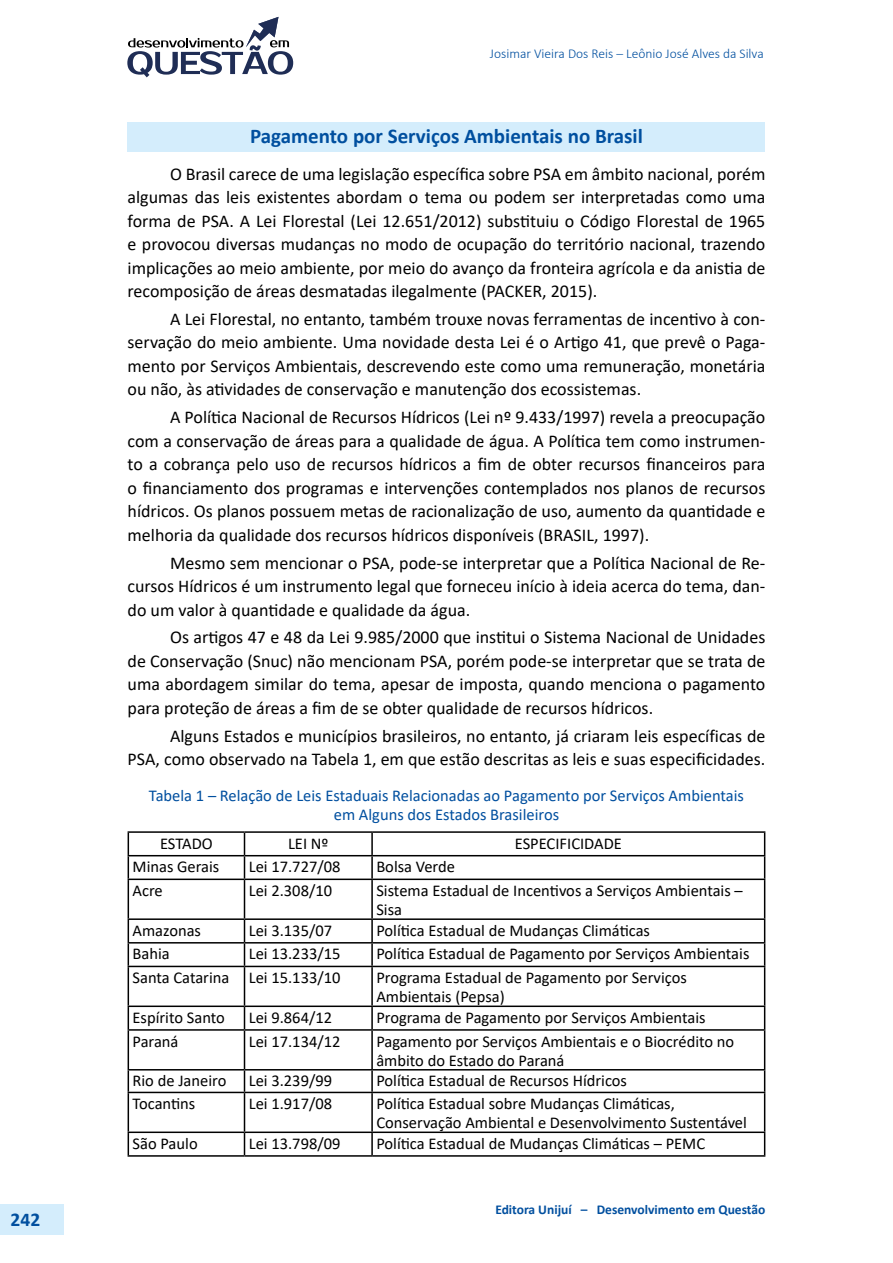
<style>
.page{position:relative;width:893px;height:1263px;background:#fff}
.page>*{position:absolute;margin:0;border:0;box-sizing:border-box;transform-origin:0 0}
.t1{font:700 21px "Calibri";color:#004f9f}
.t2{font:700 19.5px "Calibri";color:#004f9f}
.t3{font:18px/23.5px "Calibri";color:#000;text-align:justify}
.t4{font:16.5px/18.9px "Calibri";color:#000}
.t5{font:16.5px/19px "Calibri";color:#004f9f;text-align:center}
.t6{font:300 13.5px "Calibri";color:#004f9f}
.t7{font:700 13.5px "Calibri";color:#004f9f}
</style>
<div class="page">
<div style="left:0;top:1204px;width:64px;height:30px;background:#d4edfc"></div>
<svg style="left:127px;top:17px;width:166px;height:60px"></svg>
<div style="left:128px;top:122px;width:637px;height:30px;background:#d4edfc"></div>
<hr style="left:128px;top:831px;width:116px;height:2px;background:#000">
<hr style="left:244px;top:831px;width:128px;height:2px;background:#000">
<hr style="left:372px;top:831px;width:393px;height:2px;background:#000">
<hr style="left:371px;top:833px;width:2px;height:22px;background:#000">
<hr style="left:128px;top:855px;width:116px;height:1px;background:#000">
<svg style="left:128px;top:833px;width:1px;height:45px"></svg>
<hr style="left:244px;top:855px;width:128px;height:1px;background:#000">
<svg style="left:244px;top:833px;width:1px;height:45px"></svg>
<hr style="left:372px;top:855px;width:393px;height:1px;background:#000">
<hr style="left:371px;top:856px;width:2px;height:22px;background:#000">
<svg style="left:764px;top:833px;width:1px;height:45px"></svg>
<hr style="left:128px;top:878px;width:116px;height:2px;background:#000">
<hr style="left:128px;top:880px;width:1px;height:38px;background:#000">
<hr style="left:244px;top:878px;width:128px;height:2px;background:#000">
<hr style="left:244px;top:880px;width:1px;height:38px;background:#000">
<hr style="left:372px;top:878px;width:393px;height:2px;background:#000">
<hr style="left:371px;top:880px;width:2px;height:38px;background:#000">
<hr style="left:764px;top:880px;width:1px;height:38px;background:#000">
<hr style="left:128px;top:918px;width:116px;height:2px;background:#000">
<hr style="left:244px;top:918px;width:128px;height:2px;background:#000">
<hr style="left:372px;top:918px;width:393px;height:2px;background:#000">
<hr style="left:371px;top:920px;width:2px;height:22px;background:#000">
<hr style="left:128px;top:942px;width:116px;height:1px;background:#000">
<svg style="left:128px;top:920px;width:1px;height:46px"></svg>
<hr style="left:244px;top:942px;width:128px;height:1px;background:#000">
<svg style="left:244px;top:920px;width:1px;height:46px"></svg>
<hr style="left:372px;top:942px;width:393px;height:1px;background:#000">
<hr style="left:371px;top:943px;width:2px;height:23px;background:#000">
<svg style="left:764px;top:920px;width:1px;height:46px"></svg>
<hr style="left:128px;top:966px;width:116px;height:1px;background:#000">
<hr style="left:128px;top:967px;width:1px;height:38px;background:#000">
<hr style="left:244px;top:966px;width:128px;height:1px;background:#000">
<hr style="left:244px;top:967px;width:1px;height:38px;background:#000">
<hr style="left:372px;top:966px;width:393px;height:1px;background:#000">
<hr style="left:371px;top:967px;width:2px;height:38px;background:#000">
<hr style="left:764px;top:967px;width:1px;height:38px;background:#000">
<hr style="left:128px;top:1005px;width:116px;height:2px;background:#000">
<svg style="left:128px;top:1007px;width:1px;height:22px"></svg>
<hr style="left:244px;top:1005px;width:128px;height:2px;background:#000">
<svg style="left:244px;top:1007px;width:1px;height:22px"></svg>
<hr style="left:372px;top:1005px;width:393px;height:2px;background:#000">
<hr style="left:371px;top:1007px;width:2px;height:22px;background:#000">
<svg style="left:764px;top:1007px;width:1px;height:22px"></svg>
<hr style="left:128px;top:1029px;width:116px;height:2px;background:#000">
<hr style="left:128px;top:1031px;width:1px;height:38px;background:#000">
<hr style="left:244px;top:1029px;width:128px;height:2px;background:#000">
<hr style="left:244px;top:1031px;width:1px;height:38px;background:#000">
<hr style="left:372px;top:1029px;width:393px;height:2px;background:#000">
<hr style="left:371px;top:1031px;width:2px;height:38px;background:#000">
<hr style="left:764px;top:1031px;width:1px;height:38px;background:#000">
<hr style="left:128px;top:1069px;width:116px;height:1px;background:#000">
<svg style="left:128px;top:1070px;width:1px;height:22px"></svg>
<hr style="left:244px;top:1069px;width:128px;height:1px;background:#000">
<svg style="left:244px;top:1070px;width:1px;height:22px"></svg>
<hr style="left:372px;top:1069px;width:393px;height:1px;background:#000">
<hr style="left:371px;top:1070px;width:2px;height:22px;background:#000">
<svg style="left:764px;top:1070px;width:1px;height:22px"></svg>
<hr style="left:128px;top:1092px;width:116px;height:1px;background:#000">
<hr style="left:128px;top:1093px;width:1px;height:38px;background:#000">
<hr style="left:244px;top:1092px;width:128px;height:1px;background:#000">
<hr style="left:244px;top:1093px;width:1px;height:38px;background:#000">
<hr style="left:372px;top:1092px;width:393px;height:1px;background:#000">
<hr style="left:371px;top:1093px;width:2px;height:38px;background:#000">
<hr style="left:764px;top:1093px;width:1px;height:38px;background:#000">
<hr style="left:128px;top:1131px;width:116px;height:2px;background:#000">
<svg style="left:128px;top:1133px;width:1px;height:22px"></svg>
<hr style="left:244px;top:1131px;width:128px;height:2px;background:#000">
<svg style="left:244px;top:1133px;width:1px;height:22px"></svg>
<hr style="left:372px;top:1131px;width:393px;height:2px;background:#000">
<hr style="left:371px;top:1133px;width:2px;height:22px;background:#000">
<svg style="left:764px;top:1133px;width:1px;height:22px"></svg>
<hr style="left:128px;top:1155px;width:116px;height:2px;background:#000">
<hr style="left:244px;top:1155px;width:128px;height:2px;background:#000">
<hr style="left:372px;top:1155px;width:393px;height:2px;background:#000">
<p class="t2" style="left:11px;top:1206px;width:31px">242</p>
<p class="t6" style="left:490px;top:45px;width:275px">Josimar Vieira Dos Reis – Leônio José Alves da Silva</p>
<p class="t1" style="left:250px;top:121px;width:394px">Pagamento por Serviços Ambientais no Brasil</p>
<p class="t3" style="left:128px;top:161px;width:639px;text-indent:43px">O Brasil carece de uma legislação específica sobre PSA em âmbito nacional, porém algumas das leis existentes abordam o tema ou podem ser interpretadas como uma forma de PSA. A Lei Florestal (Lei 12.651/2012) substituiu o Código Florestal de 1965 e provocou diversas mudanças no modo de ocupação do território nacional, trazendo implicações ao meio ambiente, por meio do avanço da fronteira agrícola e da anistia de recomposição de áreas desmatadas ilegalmente (PACKER, 2015).</p>
<p class="t3" style="left:128px;top:307px;width:639px;text-indent:43px">A Lei Florestal, no entanto, também trouxe novas ferramentas de incentivo à con&shy;servação do meio ambiente. Uma novidade desta Lei é o Artigo 41, que prevê o Paga&shy;mento por Serviços Ambientais, descrevendo este como uma remuneração, monetária ou não, às atividades de conservação e manutenção dos ecossistemas.</p>
<p class="t3" style="left:128px;top:405px;width:639px;text-indent:43px">A Política Nacional de Recursos Hídricos (Lei nº 9.433/1997) revela a preocupação com a conservação de áreas para a qualidade de água. A Política tem como instrumen&shy;to a cobrança pelo uso de recursos hídricos a fim de obter recursos financeiros para o financiamento dos programas e intervenções contemplados nos planos de recursos hídricos. Os planos possuem metas de racionalização de uso, aumento da quantidade e melhoria da qualidade dos recursos hídricos disponíveis (BRASIL, 1997).</p>
<p class="t3" style="left:128px;top:550px;width:639px;text-indent:43px">Mesmo sem mencionar o PSA, pode-se interpretar que a Política Nacional de Re&shy;cursos Hídricos é um instrumento legal que forneceu início à ideia acerca do tema, dan&shy;do um valor à quantidade e qualidade da água.</p>
<p class="t3" style="left:128px;top:625px;width:639px;text-indent:43px">Os artigos 47 e 48 da Lei 9.985/2000 que institui o Sistema Nacional de Unidades de Conservação (Snuc) não mencionam PSA, porém pode-se interpretar que se trata de uma abordagem similar do tema, apesar de imposta, quando menciona o pagamento para proteção de áreas a fim de se obter qualidade de recursos hídricos.</p>
<p class="t3" style="left:128px;top:723px;width:639px;text-align:right">Alguns Estados e municípios brasileiros, no entanto, já criaram leis específicas de<br>PSA, como observado na Tabela 1, em que estão descritas as leis e suas especificidades.</p>
<p class="t5" style="left:149px;top:786px;width:596px">Tabela 1 – Relação de Leis Estaduais Relacionadas ao Pagamento por Serviços Ambientais em Alguns dos Estados Brasileiros</p>
<p class="t4" style="left:160px;top:833px;width:54px">ESTADO</p>
<p class="t4" style="left:288px;top:833px;width:42px">LEI Nº</p>
<p class="t4" style="left:515px;top:833px;width:109px">ESPECIFICIDADE</p>
<p class="t4" style="left:133px;top:857px;width:88px">Minas Gerais</p>
<p class="t4" style="left:249px;top:857px;width:93px">Lei 17.727/08</p>
<p class="t4" style="left:376px;top:857px;width:80px">Bolsa Verde</p>
<p class="t4" style="left:133px;top:881px;width:32px">Acre</p>
<p class="t4" style="left:249px;top:881px;width:85px">Lei 2.308/10</p>
<p class="t4" style="left:376px;top:881px;width:368px">Sistema Estadual de Incentivos a Serviços Ambientais –<br>Sisa</p>
<p class="t4" style="left:133px;top:920px;width:70px">Amazonas</p>
<p class="t4" style="left:249px;top:920px;width:85px">Lei 3.135/07</p>
<p class="t4" style="left:376px;top:920px;width:275px">Política Estadual de Mudanças Climáticas</p>
<p class="t4" style="left:133px;top:944px;width:39px">Bahia</p>
<p class="t4" style="left:249px;top:944px;width:93px">Lei 13.233/15</p>
<p class="t4" style="left:376px;top:944px;width:375px">Política Estadual de Pagamento por Serviços Ambientais</p>
<p class="t4" style="left:133px;top:968px;width:209px">Santa Catarina Lei 15.133/10</p>
<p class="t4" style="left:376px;top:968px;width:312px">Programa Estadual de Pagamento por Serviços<br>Ambientais (Pepsa)</p>
<p class="t4" style="left:133px;top:1007px;width:94px">Espírito Santo</p>
<p class="t4" style="left:249px;top:1007px;width:85px">Lei 9.864/12</p>
<p class="t4" style="left:376px;top:1007px;width:331px">Programa de Pagamento por Serviços Ambientais</p>
<p class="t4" style="left:133px;top:1031px;width:47px">Paraná</p>
<p class="t4" style="left:249px;top:1031px;width:93px">Lei 17.134/12</p>
<p class="t4" style="left:376px;top:1031px;width:359px">Pagamento por Serviços Ambientais e o Biocrédito no âmbito do Estado do Paraná</p>
<p class="t4" style="left:133px;top:1071px;width:95px">Rio de Janeiro</p>
<p class="t4" style="left:249px;top:1071px;width:85px">Lei 3.239/99</p>
<p class="t4" style="left:376px;top:1071px;width:252px">Política Estadual de Recursos Hídricos</p>
<p class="t4" style="left:133px;top:1094px;width:64px">Tocantins</p>
<p class="t4" style="left:249px;top:1094px;width:85px">Lei 1.917/08</p>
<p class="t4" style="left:376px;top:1094px;width:372px">Política Estadual sobre Mudanças Climáticas,<br>Conservação Ambiental e Desenvolvimento Sustentável</p>
<p class="t4" style="left:133px;top:1133px;width:67px">São Paulo</p>
<p class="t4" style="left:249px;top:1133px;width:93px">Lei 13.798/09</p>
<p class="t4" style="left:376px;top:1133px;width:330px">Política Estadual de Mudanças Climáticas – PEMC</p>
<p class="t7" style="left:495px;top:1200px;width:272px">Editora Unijuí – Desenvolvimento em Questão</p>
</div>
